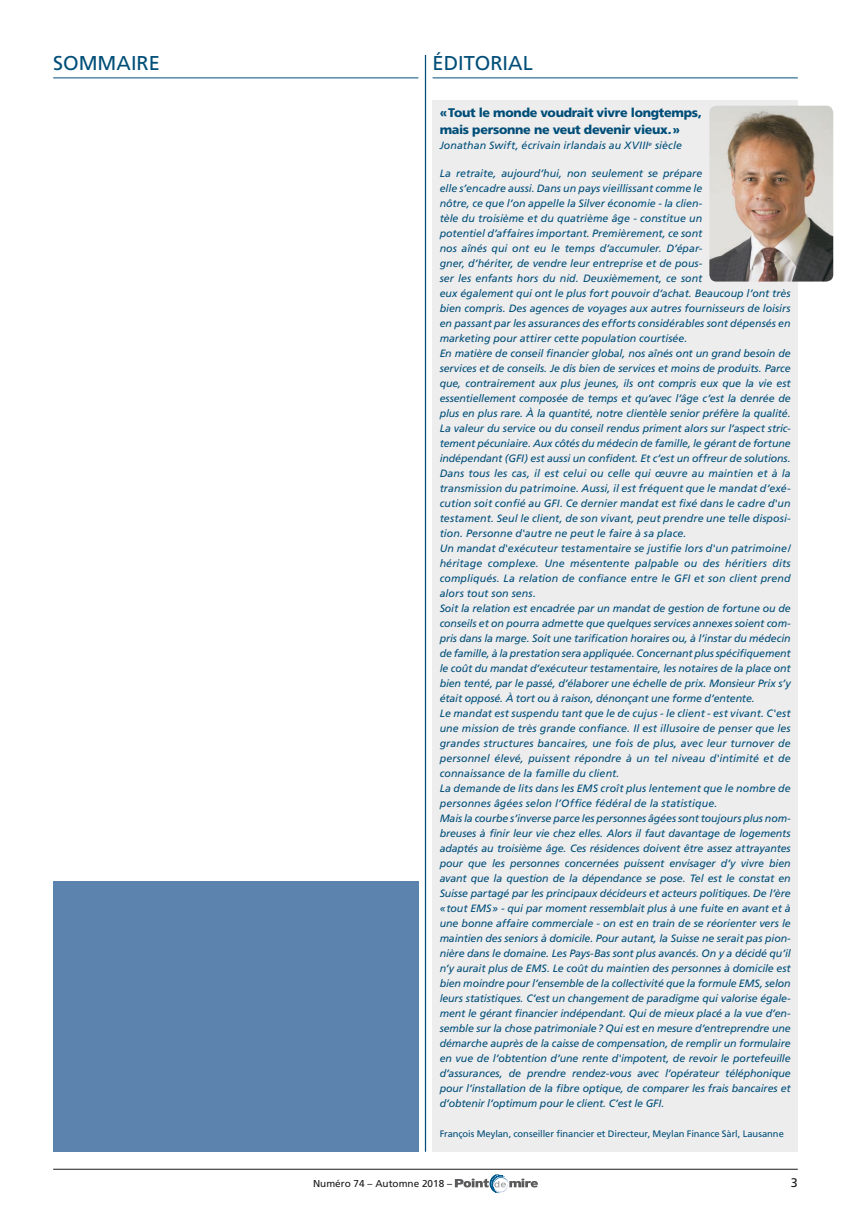
<style>
.page{position:relative;width:851px;height:1205px;background:#fff}
.page>*{position:absolute;margin:0;border:0;box-sizing:border-box;transform-origin:0 0}
.t1{font:20px "Frutiger";color:#004e78}
.t2{font:900 12.5px/17.5px "Frutiger";letter-spacing:-.025em;color:#004e78}
.t3{font:12.5px "Frutiger";color:#1a181b}
.t4{font:italic 10.62px/15px "Frutiger";letter-spacing:-.005em;color:#004e78}
.t5{font:10px "Frutiger";color:#1a181b}
.t6{font:9.38px "Frutiger";letter-spacing:-.005em;color:#004e78}
</style>
<div class="page">
<hr style="left:53px;top:1169px;width:744px;height:1px;background:#1a181b">
<svg style="left:455px;top:1174px;width:83px;height:19px"></svg>
<hr style="left:53px;top:78px;width:365px;height:1px;background:#004e78">
<hr style="left:432px;top:78px;width:365px;height:1px;background:#004e78">
<hr style="left:425px;top:55px;width:1px;height:1097px;background:#004e78">
<div style="left:432px;top:100px;width:365px;height:1052px;background:#ededee"></div>
<img style="left:709px;top:106px;width:124px;height:176px">
<div style="left:53px;top:882px;width:365px;height:270px;background:#5b83ad"></div>
<h1 class="t1" style="left:53px;top:52px;width:108px">Sommaire</h1>
<h1 class="t1" style="left:432px;top:52px;width:102px">éditorial</h1>
<p class="t2" style="left:439px;top:103px;width:264px">«Tout le monde voudrait vivre longtemps, mais personne ne veut devenir vieux.»</p>
<p class="t4" style="left:439px;top:138px;width:244px">Jonathan Swift, écrivain irlandais au XVIII<sup>e</sup> siècle</p>
<p class="t4" style="left:439px;top:165px;width:352px">La retraite, aujourd’hui, non seulement se prépare<br>elle s’encadre aussi. Dans un pays vieillissant comme le<br>nôtre, ce que l’on appelle la Silver économie - la clien-<br>tèle du troisième et du quatrième âge - constitue un<br>potentiel d’affaires important. Premièrement, ce sont<br>nos aînés qui ont eu le temps d’accumuler. D’épar-<br>gner, d’hériter, de vendre leur entreprise et de pous-<br>ser les enfants hors du nid. Deuxièmement, ce sont<br>eux également qui ont le plus fort pouvoir d’achat. Beaucoup l’ont très bien compris. Des agences de voyages aux autres fournisseurs de loisirs en passant par les assurances des efforts considérables sont dépensés en marketing pour attirer cette population courtisée.<br>En matière de conseil financier global, nos aînés ont un grand besoin de services et de conseils. Je dis bien de services et moins de produits. Parce que, contrairement aux plus jeunes, ils ont compris eux que la vie est essentiellement composée de temps et qu’avec l’âge c’est la denrée de plus en plus rare. À la quantité, notre clientèle senior préfère la qualité.<br>La valeur du service ou du conseil rendus priment alors sur l’aspect stric&shy;tement pécuniaire. Aux côtés du médecin de famille, le gérant de fortune indépendant (GFI) est aussi un confident. Et c’est un offreur de solutions.<br>Dans tous les cas, il est celui ou celle qui œuvre au maintien et à la transmission du patrimoine. Aussi, il est fréquent que le mandat d’exé&shy;cution soit confié au GFI. Ce dernier mandat est fixé dans le cadre d'un testament. Seul le client, de son vivant, peut prendre une telle disposi&shy;tion. Personne d'autre ne peut le faire à sa place.<br>Un mandat d'exécuteur testamentaire se justifie lors d'un patrimoine/ héritage complexe. Une mésentente palpable ou des héritiers dits compliqués. La relation de confiance entre le GFI et son client prend alors tout son sens.<br>Soit la relation est encadrée par un mandat de gestion de fortune ou de conseils et on pourra admette que quelques services annexes soient com&shy;pris dans la marge. Soit une tarification horaires ou, à l’instar du médecin de famille, à la prestation sera appliquée. Concernant plus spécifiquement le coût du mandat d’exécuteur testamentaire, les notaires de la place ont bien tenté, par le passé, d’élaborer une échelle de prix. Monsieur Prix s’y était opposé. À tort ou à raison, dénonçant une forme d’entente.<br>Le mandat est suspendu tant que le de cujus - le client - est vivant. C'est une mission de très grande confiance. Il est illusoire de penser que les grandes structures bancaires, une fois de plus, avec leur turnover de personnel élevé, puissent répondre à un tel niveau d'intimité et de connaissance de la famille du client.<br>La demande de lits dans les EMS croît plus lentement que le nombre de personnes âgées selon l’Office fédéral de la statistique.<br>Mais la courbe s’inverse parce les personnes âgées sont toujours plus nom&shy;breuses à finir leur vie chez elles. Alors il faut davantage de logements adaptés au troisième âge. Ces résidences doivent être assez attrayantes pour que les personnes concernées puissent envisager d’y vivre bien avant que la question de la dépendance se pose. Tel est le constat en Suisse partagé par les principaux décideurs et acteurs politiques. De l’ère «tout EMS» - qui par moment ressemblait plus à une fuite en avant et à une bonne affaire commerciale - on est en train de se réorienter vers le maintien des seniors à domicile. Pour autant, la Suisse ne serait pas pion&shy;nière dans le domaine. Les Pays-Bas sont plus avancés. On y a décidé qu’il n’y aurait plus de EMS. Le coût du maintien des personnes à domicile est bien moindre pour l’ensemble de la collectivité que la formule EMS, selon leurs statistiques. C’est un changement de paradigme qui valorise égale&shy;ment le gérant financier indépendant. Qui de mieux placé a la vue d’en&shy;semble sur la chose patrimoniale? Qui est en mesure d’entreprendre une démarche auprès de la caisse de compensation, de remplir un formulaire en vue de l’obtention d’une rente d'impotent, de revoir le portefeuille d’assurances, de prendre rendez-vous avec l’opérateur téléphonique pour l’installation de la fibre optique, de comparer les frais bancaires et d’obtenir l’optimum pour le client. C’est le GFI.</p>
<p class="t6" style="left:439px;top:1128px;width:345px">François Meylan, conseiller financier et Directeur, Meylan Finance Sàrl, Lausanne</p>
<p class="t5" style="left:313px;top:1178px;width:140px">Numéro 74 – Automne 2018 –</p>
<p class="t3" style="left:790px;top:1175px;width:8px">3</p>
</div>
